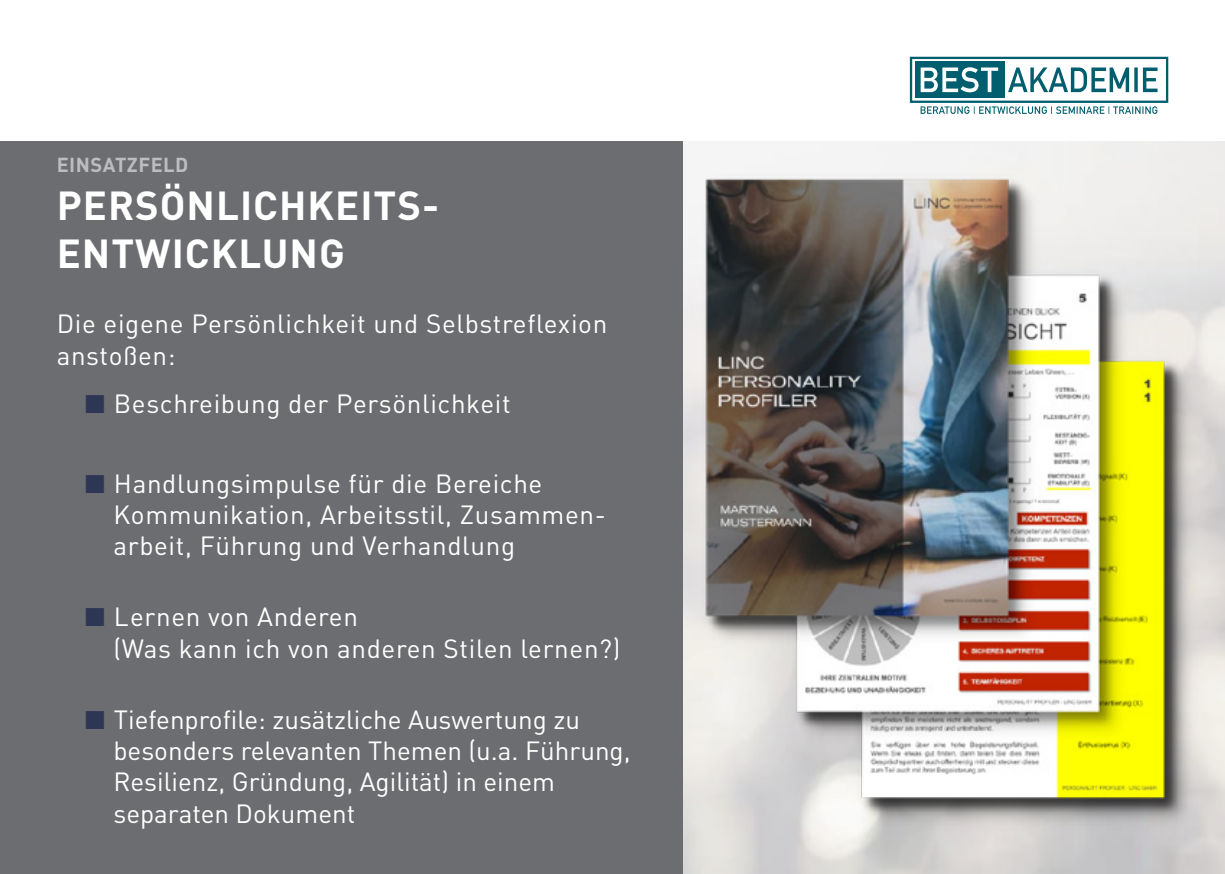
<style>
.page{position:relative;width:1225px;height:874px;background:#fff}
.page>*{position:absolute;margin:0;border:0;box-sizing:border-box;transform-origin:0 0}
.t1{font:700 40px/48px "DIN";letter-spacing:.025em;color:#fff}
.t2{font:26px/31.2px "DIN";letter-spacing:.025em;color:#fff}
.t3{font:26px/31.2px "DIN";color:#fff}
.t4{font:700 20px "DIN";letter-spacing:.025em;color:#bcbdc0}
.s1{color:#2d3755}
</style>
<div class="page">
<div style="left:910px;top:57px;width:258px;height:46px;background:#fff;border:2px solid #005e6e"></div>
<div style="left:915px;top:62px;width:89px;height:36px;background:#005e6e"></div>
<svg style="left:1008px;top:67px;width:149px;height:25px"></svg>
<svg style="left:920px;top:67px;width:78px;height:25px"></svg>
<svg style="left:920px;top:106px;width:237px;height:8px"></svg>
<div style="left:1px;top:142px;width:682px;height:731px;background:#6c6d70"></div>
<img style="left:703px;top:174px;width:504px;height:667px">
<p class="t4" style="left:57px;top:152px;width:133px">EINSATZFELD</p>
<h1 class="t1" style="left:57px;top:180px;width:384px">PERSÖNLICHKEITS-<br>ENTWICKLUNG</h1>
<p class="t2" style="left:57px;top:307px;width:552px">Die eigene Persönlichkeit und Selbstreflexion anstoßen:</p>
<p class="t2" style="left:85px;top:387px;width:427px"><span class="s1">■</span> Beschreibung der Persönlichkeit</p>
<p class="t2" style="left:113px;top:467px;width:494px;text-indent:-28px"><span class="s1">■</span> Handlungsimpulse für die Bereiche<br>Kommunikation, Arbeitsstil, Zusammen&shy;arbeit, Führung und Verhandlung</p>
<p class="t2" style="left:113px;top:600px;width:508px;text-indent:-28px"><span class="s1">■</span> Lernen von Anderen<br>(Was kann ich von anderen Stilen lernen?)</p>
<p class="t3" style="left:113px;top:703px;width:519px;text-indent:-28px"><span class="s1">■</span> Tiefenprofile: zusätzliche Auswertung zu besonders relevanten Themen (u.a. Führung, Resilienz, Gründung, Agilität) in einem separaten Dokument</p>
</div>
